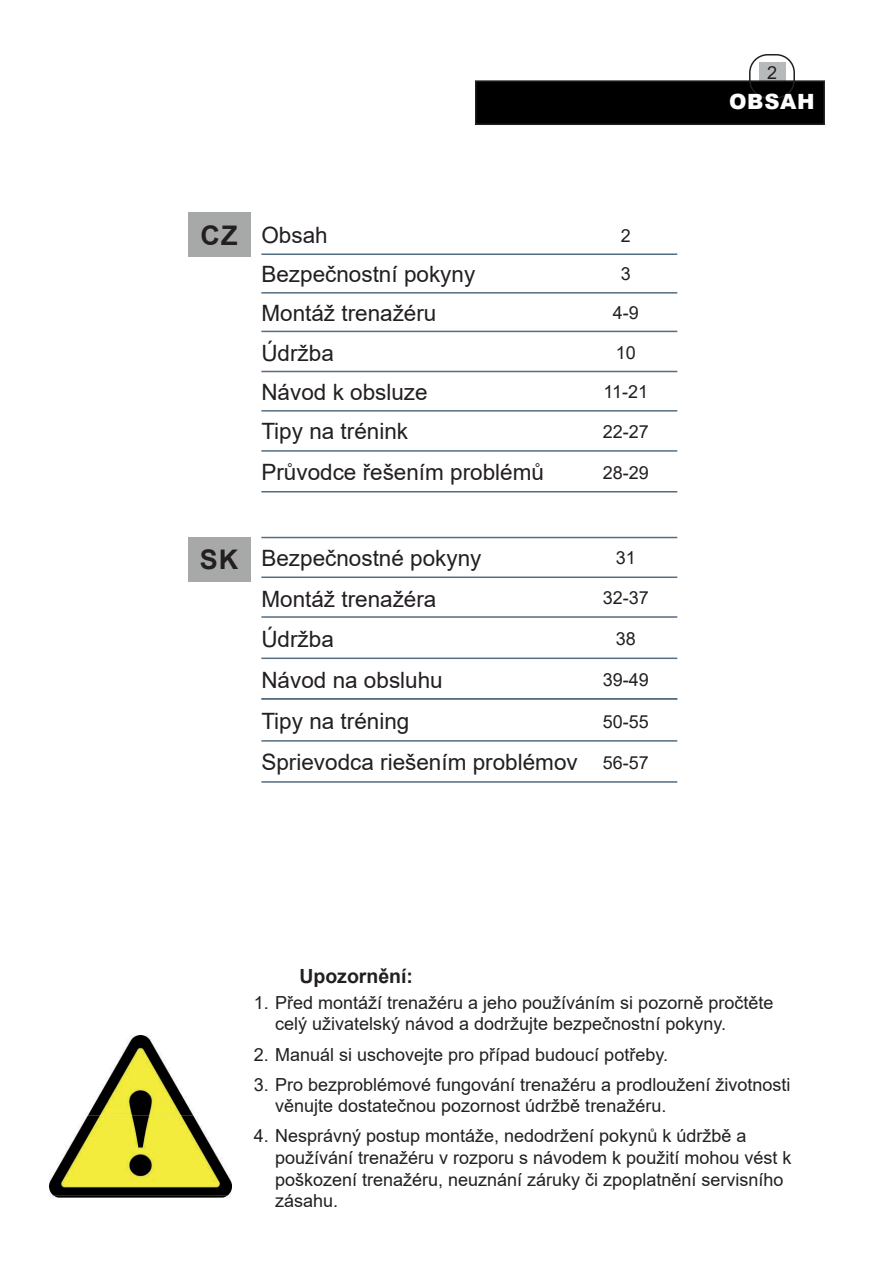
<style>
.page{position:relative;width:893px;height:1263px;background:#fff}
.page>*{position:absolute;margin:0;border:0;box-sizing:border-box;transform-origin:0 0}
.t1{font:700 27px "Arial";color:#231f20}
.t2{font:22.5px/39.3px "Arial";color:#231f20}
.t3{font:900 21px "Arial";letter-spacing:.035em;color:#fff}
.t4{font:700 19.5px "Arial";color:#231f20}
.t5{font:18px/21.6px "Arial";color:#231f20}
.s1{font-size:18px}
</style>
<div class="page">
<div style="left:759px;top:62px;width:27px;height:21px;background:#b7baba"></div>
<div style="left:476px;top:81px;width:348px;height:43px;background:#000001"></div>
<div style="left:475px;top:80px;width:350px;height:45px;border:2px solid #231f20"></div>
<div style="left:749px;top:54px;width:46px;height:45px;border:2px solid #231f20;border-radius:18px"></div>
<hr style="left:261px;top:253px;width:416px;height:2px;background:#546d81">
<hr style="left:261px;top:292px;width:416px;height:2px;background:#546d81">
<hr style="left:261px;top:331px;width:416px;height:1px;background:#546d81">
<hr style="left:261px;top:371px;width:416px;height:1px;background:#546d81">
<hr style="left:261px;top:410px;width:416px;height:2px;background:#546d81">
<hr style="left:261px;top:450px;width:416px;height:2px;background:#546d81">
<img style="left:49px;top:1035px;width:183px;height:162px">
<hr style="left:261px;top:537px;width:416px;height:1px;background:#546d81">
<hr style="left:261px;top:576px;width:416px;height:2px;background:#546d81">
<hr style="left:261px;top:616px;width:416px;height:2px;background:#546d81">
<hr style="left:261px;top:657px;width:416px;height:2px;background:#546d81">
<hr style="left:261px;top:698px;width:416px;height:1px;background:#546d81">
<hr style="left:261px;top:740px;width:416px;height:2px;background:#546d81">
<div style="left:188px;top:213px;width:63px;height:44px;background:#a7a9a9"></div>
<div style="left:188px;top:537px;width:63px;height:44px;background:#a7a9a9"></div>
<hr style="left:261px;top:491px;width:416px;height:1px;background:#546d81">
<hr style="left:261px;top:781px;width:416px;height:2px;background:#546d81">
<p class="t5" style="left:767px;top:61px;width:12px">2</p>
<h1 class="t1" style="left:201px;top:216px;width:38px">CZ</h1>
<p class="t2" style="left:261px;top:215px;width:215px">Obsah<br>Bezpečnostní pokyny<br>Montáž trenažéru<br>Údržba<br>Návod k obsluze<br>Tipy na trénink</p>
<p class="t5" style="left:613px;top:216px;width:28px;line-height:38.5px;text-align:center">2<br>3<br>4-9</p>
<p class="t5" style="left:616px;top:341px;width:22px">10</p>
<p class="t5" style="left:603px;top:381px;width:46px">11-21</p>
<p class="t5" style="left:603px;top:421px;width:48px">22-27</p>
<p class="t2" style="left:261px;top:453px;width:284px">Průvodce řešením problémů</p>
<p class="t5" style="left:603px;top:462px;width:48px">28-29</p>
<h1 class="t1" style="left:200px;top:540px;width:40px">SK</h1>
<p class="t5" style="left:616px;top:547px;width:22px">31</p>
<p class="t5" style="left:603px;top:587px;width:48px">32-37</p>
<p class="t5" style="left:616px;top:628px;width:22px">38</p>
<p class="t5" style="left:603px;top:668px;width:48px">39-49</p>
<p class="t5" style="left:603px;top:710px;width:48px">50-55</p>
<p class="t2" style="left:261px;top:538px;width:222px;line-height:40.7px">Bezpečnostné pokyny<br>Montáž trenažéra<br>Údržba<br>Návod na obsluhu<br>Tipy na tréning</p>
<p class="t2" style="left:261px;top:743px;width:389px">Sprievodca riešením problémov <span class="s1">56-57</span></p>
<p class="t3" style="left:729px;top:87px;width:87px">OBSAH</p>
<p class="t4" style="left:299px;top:962px;width:115px">Upozornění:</p>
<p class="t5" style="left:275px;top:991px;width:500px;text-indent:-21px">1. Před montáží trenažéru a jeho používáním si pozorně pročtěte celý uživatelský návod a dodržujte bezpečnostní pokyny.</p>
<p class="t5" style="left:254px;top:1043px;width:416px">2. Manuál si uschovejte pro případ budoucí potřeby.</p>
<p class="t5" style="left:275px;top:1073px;width:517px;text-indent:-21px">3. Pro bezproblémové fungování trenažéru a prodloužení životnosti věnujte dostatečnou pozornost údržbě trenažéru.</p>
<p class="t5" style="left:275px;top:1125px;width:518px;text-indent:-21px">4. Nesprávný postup montáže, nedodržení pokynů k údržbě a používání trenažéru v rozporu s návodem k použití mohou vést k poškození trenažéru, neuznání záruky či zpoplatnění servisního zásahu.</p>
</div>
